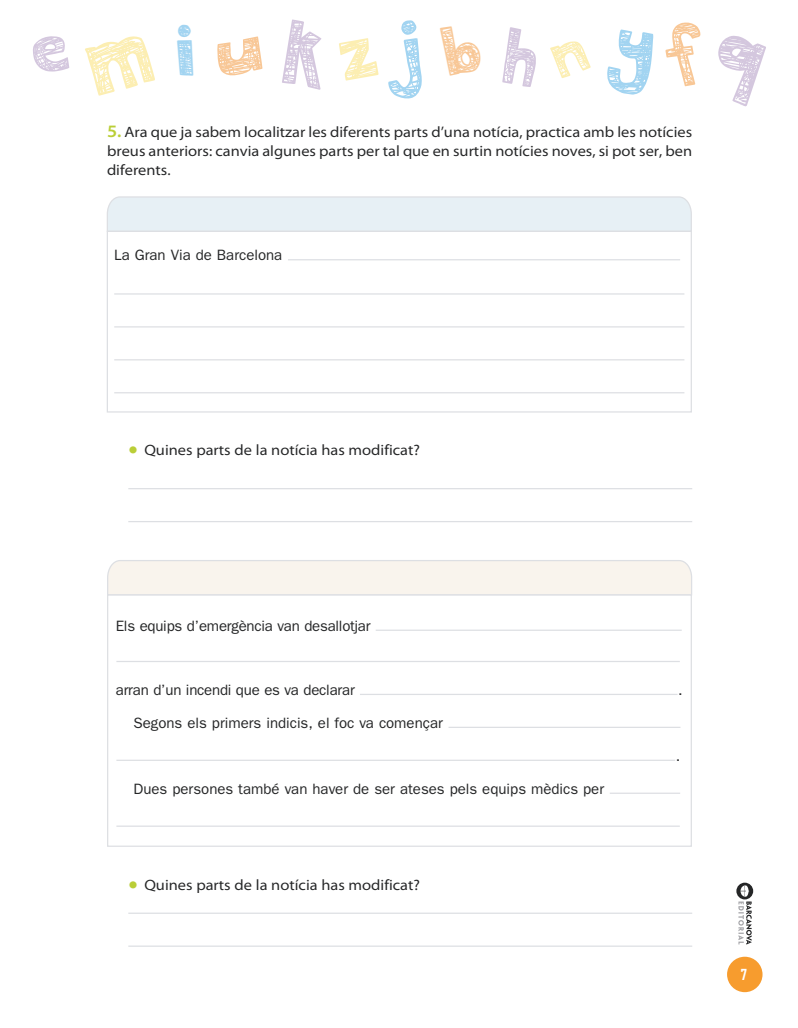
<style>
.page{position:relative;width:798px;height:1028px;background:#fff}
.page>*{position:absolute;margin:0;border:0;box-sizing:border-box;transform-origin:0 0}
.t1{font:semi-expanded 15px/18.8px "Myriad Pro";color:#252627;text-align:justify}
.t2{font:15px "ITC Franklin Gothic Std";color:#252627}
.t3{font:700 15px "Heading Pro";color:#fff}
.s1{font-weight:600;font-size:17.5px;color:#bace37}
.s2{font-family:"VAG Rounded Std";font-weight:300;font-stretch:normal;font-size:20px;color:#bace37}
</style>
<div class="page">
<hr style="left:128px;top:488px;width:564px;height:1px;background:#dddfe3">
<hr style="left:128px;top:521px;width:564px;height:1px;background:#dddfe3">
<hr style="left:128px;top:912px;width:564px;height:1px;background:#dddfe3">
<hr style="left:128px;top:945px;width:564px;height:1px;background:#dddfe3">
<div style="left:107px;top:231px;width:584px;height:181px;border:1px solid #dddfe3"></div>
<hr style="left:114px;top:293px;width:570px;height:1px;background:#dddfe3">
<hr style="left:114px;top:326px;width:570px;height:1px;background:#dddfe3">
<hr style="left:114px;top:359px;width:570px;height:1px;background:#dddfe3">
<hr style="left:114px;top:392px;width:570px;height:1px;background:#dddfe3">
<hr style="left:288px;top:259px;width:391px;height:1px;background:#dddfe3">
<hr style="left:375px;top:629px;width:306px;height:2px;background:#dddfe3">
<hr style="left:116px;top:661px;width:563px;height:1px;background:#dddfe3">
<hr style="left:360px;top:694px;width:317px;height:1px;background:#dddfe3">
<hr style="left:448px;top:726px;width:232px;height:2px;background:#dddfe3">
<hr style="left:116px;top:759px;width:559px;height:2px;background:#dddfe3">
<hr style="left:609px;top:792px;width:71px;height:2px;background:#dddfe3">
<hr style="left:116px;top:825px;width:563px;height:1px;background:#dddfe3">
<svg style="left:106px;top:196px;width:586px;height:36px;background:#e6eef3"></svg>
<svg style="left:107px;top:560px;width:585px;height:36px;background:#f6f2ec"></svg>
<div style="left:726px;top:956px;width:36px;height:36px;background:#f79c2e;border-radius:50%"></div>
<svg style="left:736px;top:882px;width:16px;height:62px"></svg>
<p class="t1" style="left:107px;top:122px;width:586px"><span class="s1">5.</span> Ara que ja sabem localitzar les diferents parts d’una notícia, practica amb les notícies breus anteriors: canvia algunes parts per tal que en surtin notícies noves, si pot ser, ben diferents.</p>
<p class="t2" style="left:114px;top:247px;width:169px">La Gran Via de Barcelona</p>
<p class="t1" style="left:128px;top:440px;width:293px"><span class="s2">•</span> Quines parts de la notícia has modificat?</p>
<p class="t2" style="left:116px;top:617px;width:256px">Els equips d’emergència van desallotjar</p>
<p class="t2" style="left:116px;top:681px;width:240px">arran d’un incendi que es va declarar</p>
<p class="t2" style="left:678px;top:681px;width:6px">.</p>
<p class="t2" style="left:133px;top:714px;width:311px">Segons els primers indicis, el foc va començar</p>
<p class="t2" style="left:675px;top:747px;width:6px">.</p>
<p class="t2" style="left:133px;top:780px;width:472px">Dues persones també van haver de ser ateses pels equips mèdics per</p>
<p class="t1" style="left:128px;top:875px;width:293px"><span class="s2">•</span> Quines parts de la notícia has modificat?</p>
<p class="t3" style="left:740px;top:965px;width:8px">7</p>
</div>
